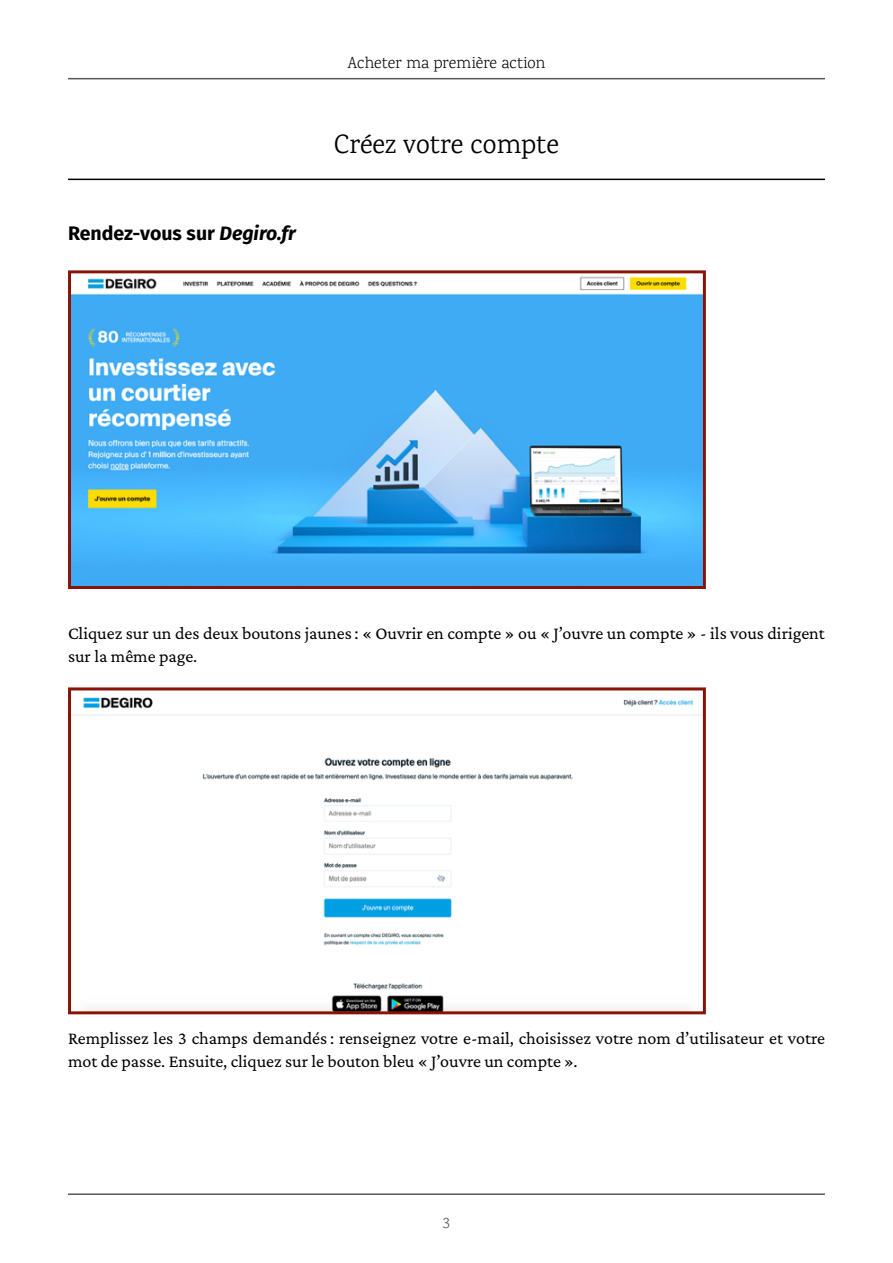
<style>
.page{position:relative;width:893px;height:1263px;background:#fff}
.page>*{position:absolute;margin:0;border:0;box-sizing:border-box;transform-origin:0 0}
.t1{font:27px "Karma";color:#000}
.t2{font:700 19.5px "Fira Sans";color:#000}
.t3{font:18px/22.5px "Crimson Pro";color:#000}
.t4{font:300 16.5px "Karma";letter-spacing:-.01em;color:#000}
.t5{font:300 16.5px "Karma";color:#575756}
.s1{font-style:italic}
</style>
<div class="page">
<hr style="left:68px;top:78px;width:757px;height:1px;background:#575756">
<hr style="left:68px;top:1193px;width:757px;height:2px;background:#575756">
<hr style="left:68px;top:179px;width:757px;height:1px;background:#000">
<svg style="left:68px;top:270px;width:638px;height:319px;background:#5bafe7"></svg>
<svg style="left:68px;top:687px;width:638px;height:328px"></svg>
<p class="t4" style="left:348px;top:52px;width:199px">Acheter ma première action</p>
<p class="t2" style="left:68px;top:217px;width:229px">Rendez-vous sur <span class="s1">Degiro.fr</span></p>
<h1 class="t1" style="left:334px;top:128px;width:226px">Créez votre compte</h1>
<p class="t3" style="left:68px;top:622px;width:758px">Cliquez sur un des deux boutons jaunes : « Ouvrir en compte » ou « J’ouvre un compte » - ils vous dirigent sur la même page.</p>
<p class="t3" style="left:68px;top:1027px;width:758px">Remplissez les 3 champs demandés : renseignez votre e-mail, choisissez votre nom d’utilisateur et votre mot de passe. Ensuite, cliquez sur le bouton bleu « J’ouvre un compte ».</p>
<p class="t5" style="left:443px;top:1212px;width:9px">3</p>
</div>
